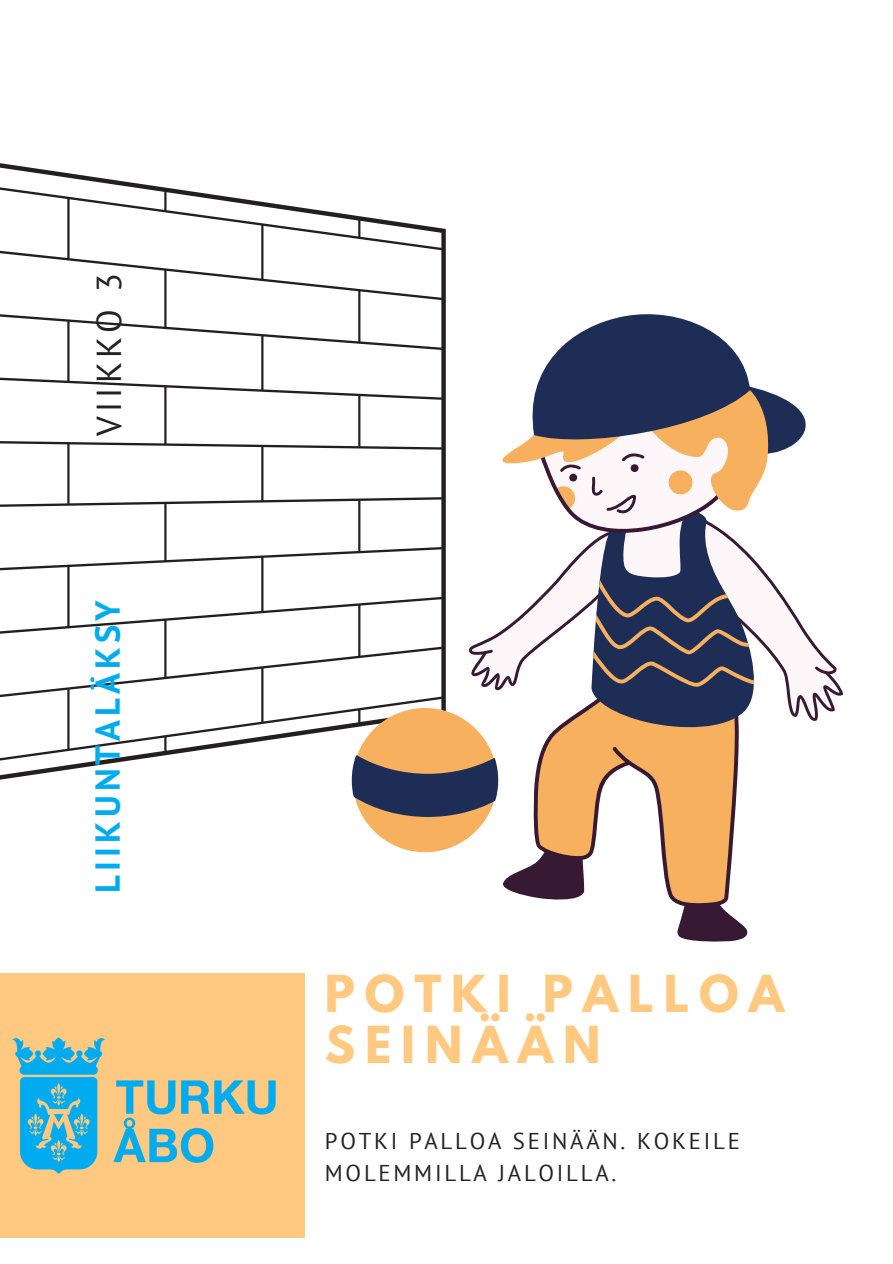
<style>
.page{position:relative;width:893px;height:1264px;background:#fff}
.page>*{position:absolute;margin:0;border:0;box-sizing:border-box;transform-origin:0 0}
.t1{font:700 45.15px/51.8px "League Spartan";letter-spacing:.22em;color:#ffc982}
.t2{font:700 34.65px "PT Sans";letter-spacing:.12em;color:#00acef}
.t3{font:34.65px "PT Sans";letter-spacing:.12em;color:#222}
.t4{font:22.8px/32.5px "PT Sans";letter-spacing:.12em;color:#222}
</style>
<div class="page">
<div style="left:0;top:973px;width:305px;height:264px;background:#ffc982"></div>
<img style="left:12px;top:1037px;width:264px;height:137px">
<svg style="left:0;top:163px;width:446px;height:622px"></svg>
<svg style="left:352px;top:306px;width:491px;height:635px"></svg>
<h2 class="t3" style="left:86px;top:435px;width:164px;rotate:-90deg">VIIKKO 3</h2>
<h2 class="t2" style="left:84px;top:892px;width:294px;rotate:-90deg">LIIKUNTALÄKSY</h2>
<h1 class="t1" style="left:325px;top:973px;width:460px">POTKI PALLOA<br>SEINÄÄN</h1>
<p class="t4" style="left:325px;top:1123px;width:416px">POTKI PALLOA SEINÄÄN. KOKEILE<br>MOLEMMILLA JALOILLA.</p>
</div>
